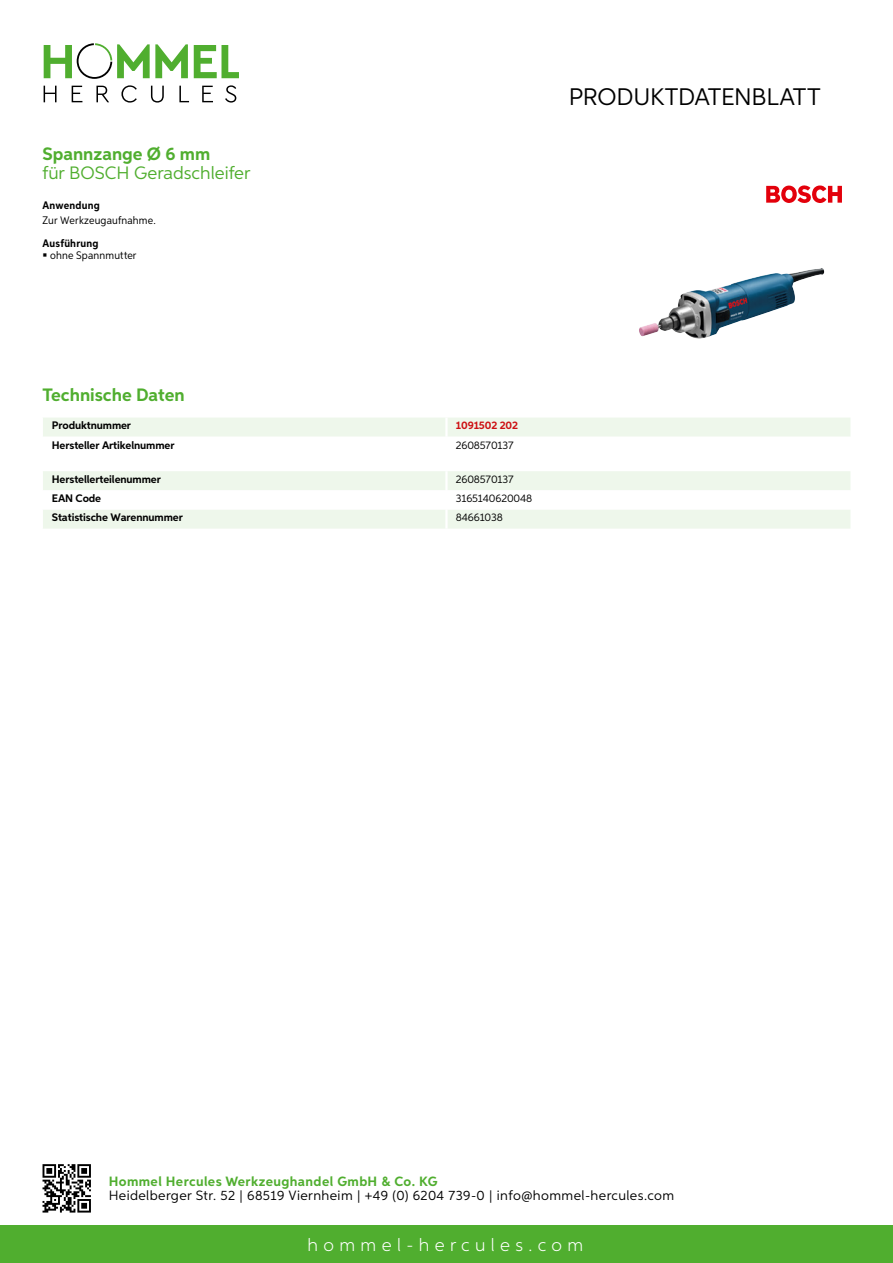
<style>
.page{position:relative;width:893px;height:1263px;background:#fff}
.page>*{position:absolute;margin:0;border:0;box-sizing:border-box;transform-origin:0 0}
.t1{font:24px "Aspira";letter-spacing:-.01em;color:#000}
.t2{font:700 18px "Aspira";color:#50ae2f}
.t3{font:18px "Aspira";color:#50ae2f}
.t4{font:300 18px "Aspira";letter-spacing:.3em;color:#fff}
.t5{font:13.5px "Aspira";letter-spacing:.03em;color:#000}
.t6{font:700 13.5px "Aspira";letter-spacing:.03em;color:#50ae2f}
.t7{font:700 10.95px "Aspira";letter-spacing:-.01em;color:#000}
.t8{font:10.95px "Aspira";letter-spacing:-.01em;color:#000}
.t9{font:10.95px "Aspira Nar";letter-spacing:.015em;color:#000}
.t10{font:700 10.95px "Aspira Nar";letter-spacing:.02em;color:#000}
.t11{font:700 10.95px "Aspira";letter-spacing:-.01em;color:#cd1013}
</style>
<div class="page">
<div style="left:0;top:1226px;width:893px;height:37px;background:#50ae2f"></div>
<svg style="left:43px;top:1164px;width:48px;height:48px"></svg>
<svg style="left:194px;top:45px;width:45px;height:33px"></svg>
<svg style="left:44px;top:43px;width:144px;height:36px"></svg>
<svg style="left:44px;top:86px;width:13px;height:16px"></svg>
<svg style="left:72px;top:86px;width:10px;height:16px"></svg>
<svg style="left:96px;top:86px;width:13px;height:16px"></svg>
<svg style="left:121px;top:85px;width:16px;height:18px"></svg>
<svg style="left:151px;top:86px;width:13px;height:17px"></svg>
<svg style="left:179px;top:86px;width:10px;height:16px"></svg>
<svg style="left:202px;top:86px;width:11px;height:16px"></svg>
<svg style="left:225px;top:85px;width:11px;height:18px"></svg>
<div style="left:43px;top:418px;width:807px;height:19px;background:#eef7eb"></div>
<svg style="left:43px;top:471px;width:807px;height:58px"></svg>
<hr style="left:445px;top:509px;width:3px;height:20px;background:#fff">
<img style="left:639px;top:268px;width:185px;height:71px">
<svg style="left:766px;top:185px;width:76px;height:18px"></svg>
<h2 class="t2" style="left:43px;top:142px;width:169px">Spannzange Ø 6 mm</h2>
<h2 class="t3" style="left:43px;top:162px;width:209px">für BOSCH Geradschleifer</h2>
<p class="t10" style="left:43px;top:199px;width:59px">Anwendung</p>
<p class="t9" style="left:43px;top:214px;width:115px">Zur Werkzeugaufnahme.</p>
<p class="t10" style="left:43px;top:236px;width:58px">Ausführung</p>
<p class="t9" style="left:50px;top:249px;width:88px">ohne Spannmutter</p>
<h1 class="t1" style="left:569px;top:82px;width:253px">Produktdatenblatt</h1>
<h2 class="t2" style="left:43px;top:383px;width:144px">Technische Daten</h2>
<p class="t7" style="left:52px;top:419px;width:81px">Produktnummer</p>
<p class="t11" style="left:456px;top:419px;width:64px">1091502 202</p>
<p class="t7" style="left:52px;top:438px;width:124px">Hersteller Artikelnummer</p>
<p class="t8" style="left:456px;top:438px;width:59px">2608570137</p>
<p class="t7" style="left:52px;top:473px;width:111px">Herstellerteilenummer</p>
<p class="t8" style="left:456px;top:473px;width:59px">2608570137</p>
<p class="t7" style="left:52px;top:492px;width:51px">EAN Code</p>
<p class="t8" style="left:456px;top:492px;width:78px">3165140620048</p>
<p class="t7" style="left:52px;top:511px;width:132px">Statistische Warennummer</p>
<p class="t8" style="left:456px;top:511px;width:49px">84661038</p>
<p class="t6" style="left:109px;top:1172px;width:330px">Hommel Hercules Werkzeughandel GmbH &amp; Co. KG</p>
<p class="t5" style="left:109px;top:1187px;width:567px">Heidelberger Str. 52 | 68519 Viernheim | +49 (0) 6204 739-0 | info@hommel-hercules.com</p>
<h2 class="t4" style="left:307px;top:1234px;width:277px">hommel-hercules.com</h2>
</div>
